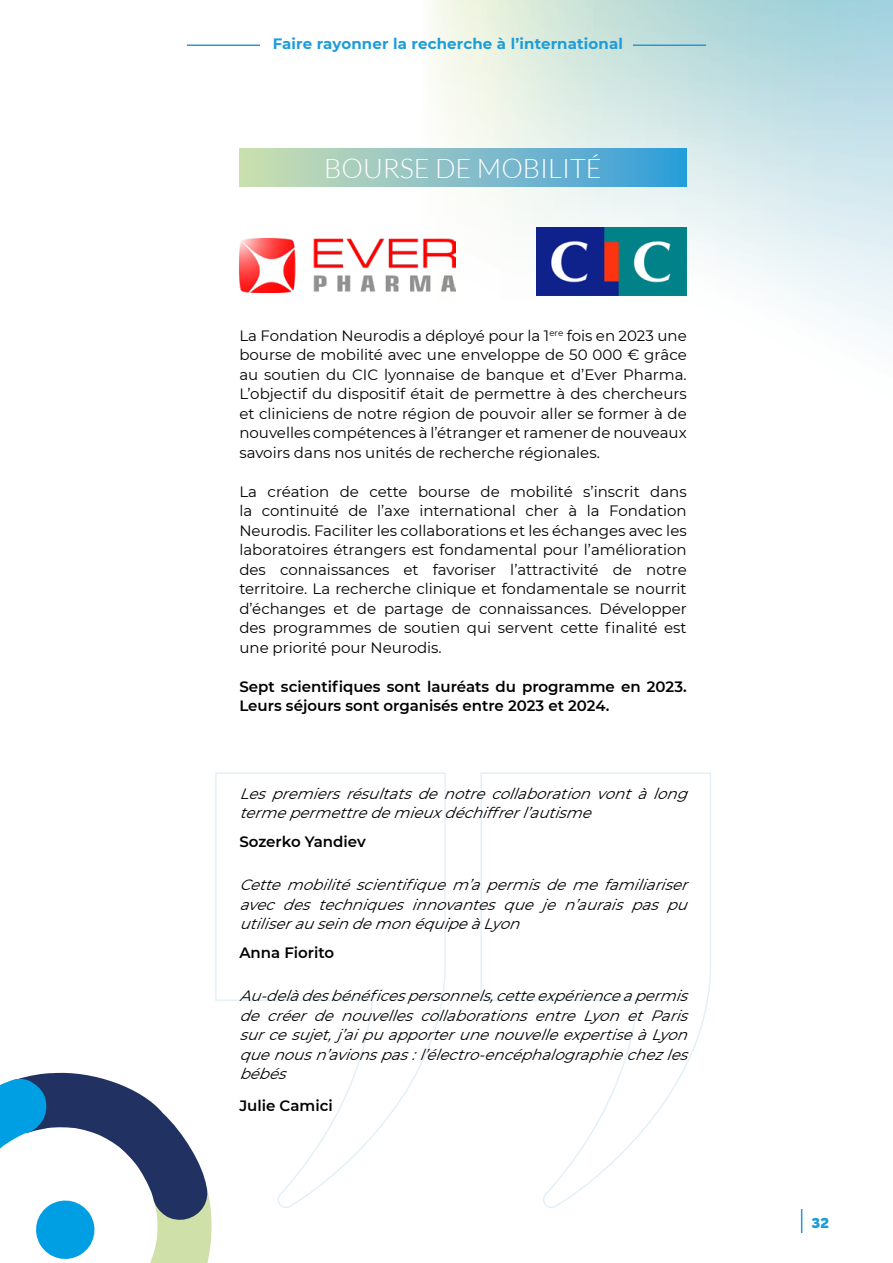
<style>
.page{position:relative;width:893px;height:1263px;background:#fff}
.page>*{position:absolute;margin:0;border:0;box-sizing:border-box;transform-origin:0 0}
.t1{font:300 27px "Lato";color:#fff}
.t2{font:15px/19.5px "Montserrat";color:#000;text-align:justify}
.t3{font:italic 15px/19.5px "Montserrat";color:#000;text-align:justify}
.t4{font:600 15px/19.5px "Montserrat";color:#000}
.t5{font:700 15px "Montserrat";letter-spacing:.01em;color:#1d9dd8}
.t6{font:900 13.5px "Kit Sans";color:#1d9dd8}
</style>
<div class="page">
<svg style="left:801px;top:1209px;width:1px;height:24px"></svg>
<svg style="left:421px;top:0;width:472px;height:332px"></svg>
<svg style="left:239px;top:149px;width:448px;height:37px;background:#83bec6"></svg>
<img style="left:239px;top:238px;width:216px;height:55px">
<img style="left:537px;top:228px;width:150px;height:68px">
<svg style="left:0;top:1072px;width:212px;height:191px"></svg>
<svg style="left:215px;top:772px;width:231px;height:436px"></svg>
<svg style="left:480px;top:772px;width:231px;height:436px"></svg>
<img style="left:888px;top:24px;width:5px;height:310px">
<hr style="left:187px;top:45px;width:73px;height:1px;background:#2b96d4">
<hr style="left:633px;top:45px;width:73px;height:1px;background:#2b96d4">
<p class="t5" style="left:273px;top:33px;width:352px">Faire rayonner la recherche à l’international</p>
<h1 class="t1" style="left:324px;top:154px;width:279px">BOURSE DE MOBILITÉ</h1>
<p class="t2" style="left:239px;top:325px;width:449px">La Fondation Neurodis a déployé pour la 1<sup>ere</sup> fois en 2023 une bourse de mobilité avec une enveloppe de 50 000 € grâce au soutien du CIC lyonnaise de banque et d’Ever Pharma.<br>L’objectif du dispositif était de permettre à des chercheurs et cliniciens de notre région de pouvoir aller se former à de nouvelles compétences à l’étranger et ramener de nouveaux savoirs dans nos unités de recherche régionales.</p>
<p class="t2" style="left:239px;top:481px;width:449px">La création de cette bourse de mobilité s’inscrit dans la continuité de l’axe international cher à la Fondation Neurodis. Faciliter les collaborations et les échanges avec les laboratoires étrangers est fondamental pour l’amélioration des connaissances et favoriser l’attractivité de notre territoire. La recherche clinique et fondamentale se nourrit d’échanges et de partage de connaissances. Développer des programmes de soutien qui servent cette finalité est une priorité pour Neurodis.</p>
<p class="t4" style="left:239px;top:676px;width:449px">Sept scientifiques sont lauréats du programme en 2023.<br>Leurs séjours sont organisés entre 2023 et 2024.</p>
<p class="t3" style="left:239px;top:783px;width:456px">Lespremiersrésultatsdenotrecollaborationvontàlong termepermettredemieuxdéchiffrerl’autisme</p>
<p class="t4" style="left:239px;top:831px;width:128px">Sozerko Yandiev</p>
<p class="t3" style="left:239px;top:874px;width:456px">Cettemobilitéscientifiquem’apermisdemefamiliariser avec des techniques innovantes que je n’aurais pas pu utiliserauseindemonéquipeàLyon</p>
<p class="t4" style="left:239px;top:943px;width:96px">Anna Fiorito</p>
<p class="t3" style="left:239px;top:986px;width:456px">Au-delàdesbénéficespersonnels,cetteexpérienceapermis decréerdenouvellescollaborationsentreLyonetParis surcesujet,j’aipuapporterunenouvelleexpertiseàLyon quenousn’avionspas:l’électro-encéphalographiechezles bébés</p>
<p class="t4" style="left:239px;top:1095px;width:95px">Julie Camici</p>
<p class="t6" style="left:812px;top:1211px;width:18px">32</p>
</div>
